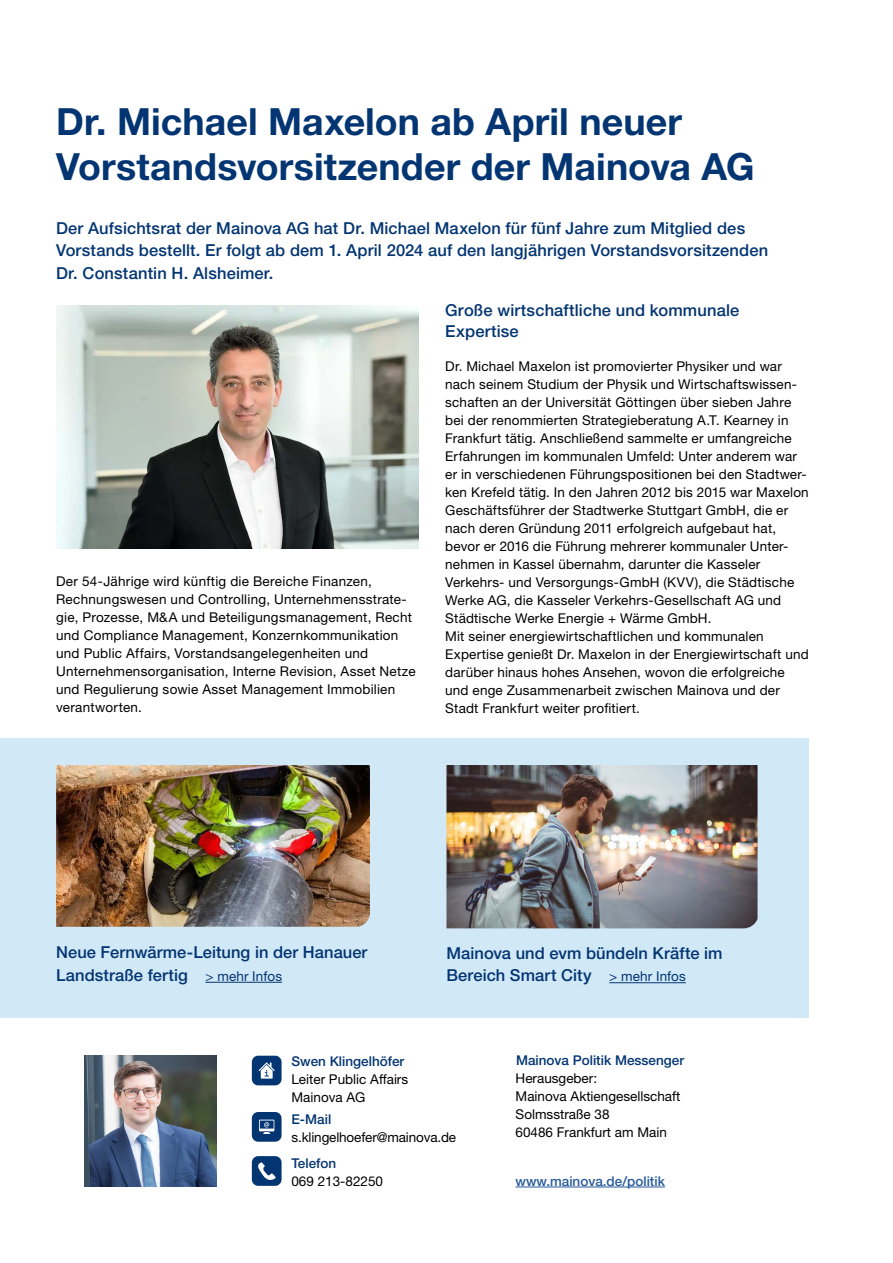
<style>
.page{position:relative;width:893px;height:1263px;background:#fff}
.page>*{position:absolute;margin:0;border:0;box-sizing:border-box;transform-origin:0 0}
.t1{font:700 37.5px/45px "Helvetica Neue LT Pro";letter-spacing:.005em;color:#033572}
.t2{font:500 16.5px/22.5px "Helvetica Neue LT Pro";letter-spacing:.01em;color:#033572}
.t3{font:13.5px/18px "Helvetica Neue LT Pro";letter-spacing:.015em;color:#000}
.t4{font:500 13.5px "Helvetica Neue LT Pro";color:#033572}
.t5{font:13.5px "Helvetica Neue LT Pro";letter-spacing:-.01em;color:#000}
.t6{font:500 13.5px "Helvetica Neue LT Pro";color:#275b9b}
.s1{font-weight:400;font-size:13.5px}
</style>
<div class="page">
<div style="left:0;top:739px;width:809px;height:279px;background:#d1e8f6"></div>
<div style="left:252px;top:1056px;width:30px;height:29px;background:#033572;border-radius:6px"></div>
<svg style="left:259px;top:1062px;width:16px;height:16px"></svg>
<div style="left:252px;top:1112px;width:30px;height:30px;background:#033572;border-radius:6px"></div>
<svg style="left:259px;top:1119px;width:15px;height:15px"></svg>
<div style="left:252px;top:1156px;width:29px;height:30px;background:#033572;border-radius:6px"></div>
<svg style="left:258px;top:1162px;width:18px;height:18px"></svg>
<img style="left:84px;top:1056px;width:133px;height:130px">
<hr style="left:516px;top:1186px;width:149px;height:1px;background:#275b9b">
<hr style="left:609px;top:982px;width:77px;height:1px;background:#033572">
<img style="left:446px;top:765px;width:311px;height:163px">
<hr style="left:205px;top:982px;width:77px;height:1px;background:#033572">
<img style="left:56px;top:765px;width:314px;height:162px">
<img style="left:56px;top:306px;width:362px;height:243px">
<h1 class="t1" style="left:56px;top:98px;width:700px">Dr. Michael Maxelon ab April neuer<br>Vorstandsvorsitzender der Mainova AG</h1>
<p class="t2" style="left:56px;top:216px;width:714px">Der Aufsichtsrat der Mainova AG hat Dr. Michael Maxelon für fünf Jahre zum Mitglied des<br>Vorstands bestellt. Er folgt ab dem 1. April 2024 auf den langjährigen Vorstandsvorsitzenden<br>Dr. Constantin H. Alsheimer.</p>
<p class="t3" style="left:56px;top:572px;width:361px">Der 54-Jährige wird künftig die Bereiche Finanzen, Rechnungswesen und Controlling, Unternehmensstrate&shy;gie, Prozesse, M&amp;A und Beteiligungsmanagement, Recht und Compliance Management, Konzernkommunikation und Public Affairs, Vorstandsangelegenheiten und Unternehmensorganisation, Interne Revision, Asset Netze und Regulierung sowie Asset Management Immobilien verantworten.</p>
<p class="t2" style="left:445px;top:299px;width:296px;line-height:21px">Große wirtschaftliche und kommunale<br>Expertise</p>
<p class="t3" style="left:445px;top:357px;width:365px">Dr. Michael Maxelon ist promovierter Physiker und war nach seinem Studium der Physik und Wirtschaftswissen&shy;schaften an der Universität Göttingen über sieben Jahre bei der renommierten Strategieberatung A.T. Kearney in Frankfurt tätig. Anschließend sammelte er umfangreiche Erfahrungen im kommunalen Umfeld: Unter anderem war er in verschiedenen Führungspositionen bei den Stadtwer&shy;ken Krefeld tätig. In den Jahren 2012 bis 2015 war Maxelon Geschäftsführer der Stadtwerke Stuttgart GmbH, die er nach deren Gründung 2011 erfolgreich aufgebaut hat, bevor er 2016 die Führung mehrerer kommunaler Unter&shy;nehmen in Kassel übernahm, darunter die Kasseler Verkehrs- und Versorgungs-GmbH (KVV), die Städtische Werke AG, die Kasseler Verkehrs-Gesellschaft AG und Städtische Werke Energie + Wärme GmbH.<br>Mit seiner energiewirtschaftlichen und kommunalen Expertise genießt Dr. Maxelon in der Energiewirtschaft und darüber hinaus hohes Ansehen, wovon die erfolgreiche und enge Zusammenarbeit zwischen Mainova und der Stadt Frankfurt weiter profitiert.</p>
<p class="t2" style="left:56px;top:941px;width:313px">Neue Fernwärme-Leitung in der Hanauer<br>Landstraße fertig <span class="s1">&gt; mehr Infos</span></p>
<p class="t2" style="left:446px;top:941px;width:278px">Mainova und evm bündeln Kräfte im<br>Bereich Smart City <span class="s1">&gt; mehr Infos</span></p>
<p class="t4" style="left:291px;top:1053px;width:114px">Swen Klingelhöfer</p>
<p class="t3" style="left:291px;top:1069px;width:118px">Leiter Public Affairs<br>Mainova AG</p>
<p class="t4" style="left:291px;top:1111px;width:41px">E-Mail</p>
<p class="t5" style="left:291px;top:1129px;width:166px">s.klingelhoefer@mainova.de</p>
<p class="t4" style="left:291px;top:1155px;width:46px">Telefon</p>
<p class="t3" style="left:291px;top:1172px;width:93px">069 213-82250</p>
<p class="t4" style="left:516px;top:1052px;width:170px">Mainova Politik Messenger</p>
<p class="t3" style="left:516px;top:1069px;width:166px">Herausgeber:<br>Mainova Aktiengesellschaft<br>Solmsstraße 38<br>60486 Frankfurt am Main</p>
<p class="t6" style="left:516px;top:1173px;width:151px">www.mainova.de/politik</p>
</div>
